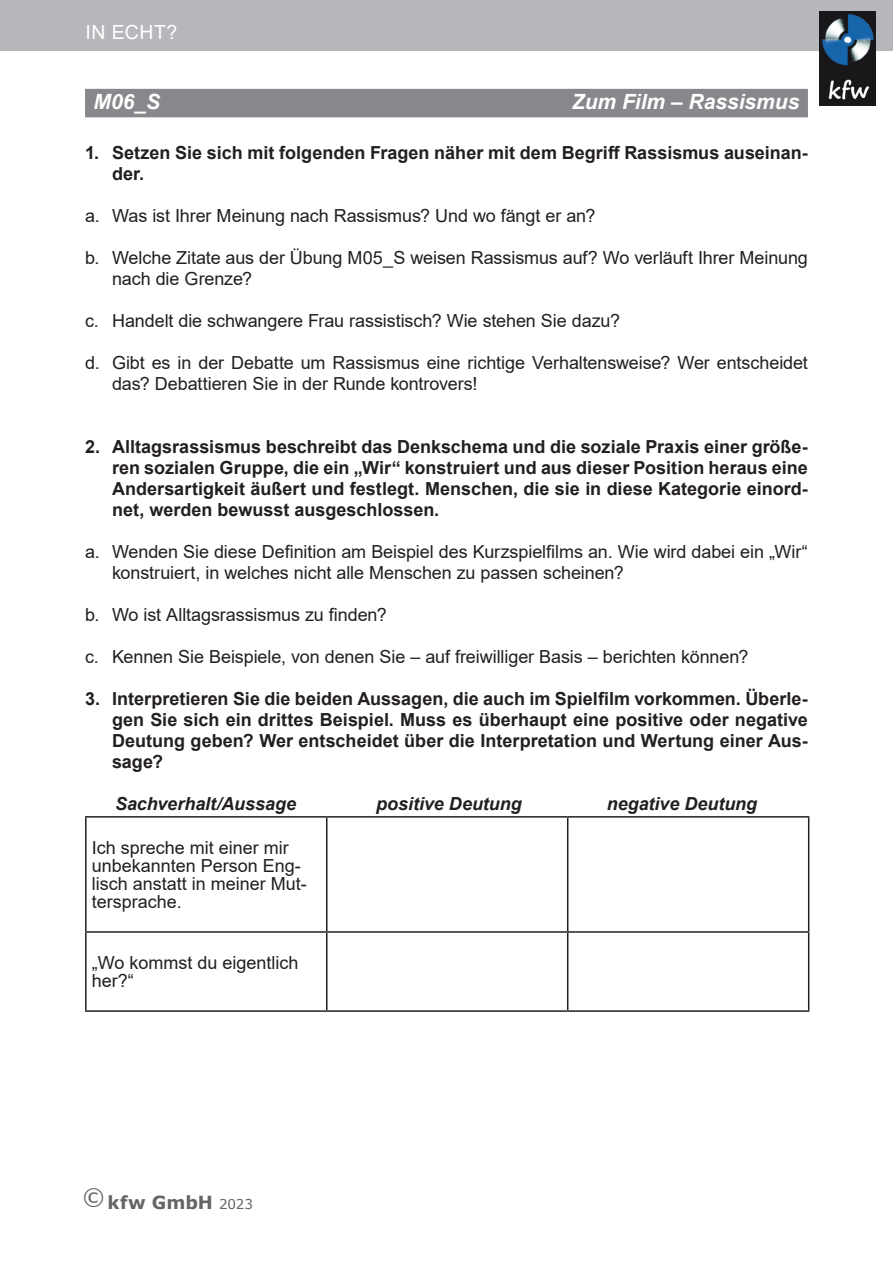
<style>
.page{position:relative;width:893px;height:1263px;background:#fff}
.page>*{position:absolute;margin:0;border:0;box-sizing:border-box;transform-origin:0 0}
.t1{font:italic 700 21px "Arial";color:#fff}
.t2{font:19.5px "Arial";letter-spacing:.03em;color:#fff}
.t3{font:18px/18px "Arial";letter-spacing:-.005em;color:#231f20}
.t4{font:700 18px/21px "Arial";color:#231f20;text-align:justify}
.t5{font:italic 700 18px "Arial";letter-spacing:-.005em;color:#231f20}
.t6{font:700 18px "Verdana";color:#656568}
.s1{font-weight:400;font-size:13.5px}
</style>
<div class="page">
<div style="left:0;top:0;width:893px;height:51px;background:#b6b7bb"></div>
<img style="left:819px;top:11px;width:56px;height:94px">
<div style="left:85px;top:89px;width:723px;height:28px;background:#86888b"></div>
<hr style="left:85px;top:816px;width:242px;height:2px;background:#231f20">
<hr style="left:85px;top:818px;width:2px;height:113px;background:#231f20">
<hr style="left:327px;top:816px;width:241px;height:2px;background:#231f20">
<hr style="left:326px;top:818px;width:1px;height:113px;background:#231f20">
<hr style="left:568px;top:816px;width:241px;height:2px;background:#231f20">
<hr style="left:567px;top:818px;width:1px;height:113px;background:#231f20">
<hr style="left:808px;top:818px;width:1px;height:113px;background:#231f20">
<hr style="left:85px;top:931px;width:242px;height:2px;background:#231f20">
<hr style="left:85px;top:933px;width:2px;height:77px;background:#231f20">
<hr style="left:327px;top:931px;width:241px;height:2px;background:#231f20">
<hr style="left:326px;top:933px;width:1px;height:77px;background:#231f20">
<hr style="left:568px;top:931px;width:241px;height:2px;background:#231f20">
<hr style="left:567px;top:933px;width:1px;height:77px;background:#231f20">
<hr style="left:808px;top:933px;width:1px;height:77px;background:#231f20">
<hr style="left:85px;top:1010px;width:242px;height:2px;background:#231f20">
<hr style="left:327px;top:1010px;width:241px;height:2px;background:#231f20">
<hr style="left:568px;top:1010px;width:241px;height:2px;background:#231f20">
<p class="t2" style="left:85px;top:19px;width:93px">IN ECHT?</p>
<p class="t1" style="left:94px;top:87px;width:68px">M06_S</p>
<p class="t1" style="left:572px;top:87px;width:229px">Zum Film – Rassismus</p>
<p class="t4" style="left:112px;top:142px;width:697px;text-indent:-27px">1. Setzen Sie sich mit folgenden Fragen näher mit dem Begriff Rassismus auseinan&shy;der.</p>
<p class="t3" style="left:85px;top:207px;width:512px">a. Was ist Ihrer Meinung nach Rassismus? Und wo fängt er an?</p>
<p class="t3" style="left:112px;top:247px;width:697px;line-height:21px;text-indent:-27px">b. Welche Zitate aus der Übung M05_S weisen Rassismus auf? Wo verläuft Ihrer Meinung nach die Grenze?</p>
<p class="t3" style="left:85px;top:312px;width:537px">c. Handelt die schwangere Frau rassistisch? Wie stehen Sie dazu?</p>
<p class="t3" style="left:112px;top:352px;width:697px;line-height:21px;text-indent:-27px">d. Gibt es in der Debatte um Rassismus eine richtige Verhaltensweise? Wer entscheidet das? Debattieren Sie in der Runde kontrovers!</p>
<p class="t4" style="left:112px;top:436px;width:697px;text-indent:-27px">2. Alltagsrassismus beschreibt das Denkschema und die soziale Praxis einer größe&shy;ren sozialen Gruppe, die ein „Wir“ konstruiert und aus dieser Position heraus eine Andersartigkeit äußert und festlegt. Menschen, die sie in diese Kategorie einord&shy;net, werden bewusst ausgeschlossen.</p>
<p class="t3" style="left:112px;top:541px;width:697px;line-height:21px;text-indent:-27px">a. Wenden Sie diese Definition am Beispiel des Kurzspielfilms an. Wie wird dabei ein „Wir“ konstruiert, in welches nicht alle Menschen zu passen scheinen?</p>
<p class="t3" style="left:85px;top:606px;width:303px">b. Wo ist Alltagsrassismus zu finden?</p>
<p class="t3" style="left:85px;top:648px;width:665px">c. Kennen Sie Beispiele, von denen Sie – auf freiwilliger Basis – berichten können?</p>
<p class="t4" style="left:112px;top:688px;width:697px;text-indent:-27px">3. Interpretieren Sie die beiden Aussagen, die auch im Spielfilm vorkommen. Überle&shy;gen Sie sich ein drittes Beispiel. Muss es überhaupt eine positive oder negative Deutung geben? Wer entscheidet über die Interpretation und Wertung einer Aus&shy;sage?</p>
<p class="t5" style="left:115px;top:792px;width:182px">Sachverhalt/Aussage</p>
<p class="t5" style="left:376px;top:792px;width:147px">positive Deutung</p>
<p class="t5" style="left:607px;top:792px;width:152px">negative Deutung</p>
<p class="t3" style="left:92px;top:838px;width:217px">Ich spreche mit einer mir unbekannten Person Eng&shy;lisch anstatt in meiner Mut&shy;tersprache.</p>
<p class="t3" style="left:92px;top:954px;width:208px">„Wo kommst du eigentlich her?“</p>
<p class="t6" style="left:82px;top:1190px;width:172px"><sup>©</sup> kfw GmbH <span class="s1">2023</span></p>
</div>
